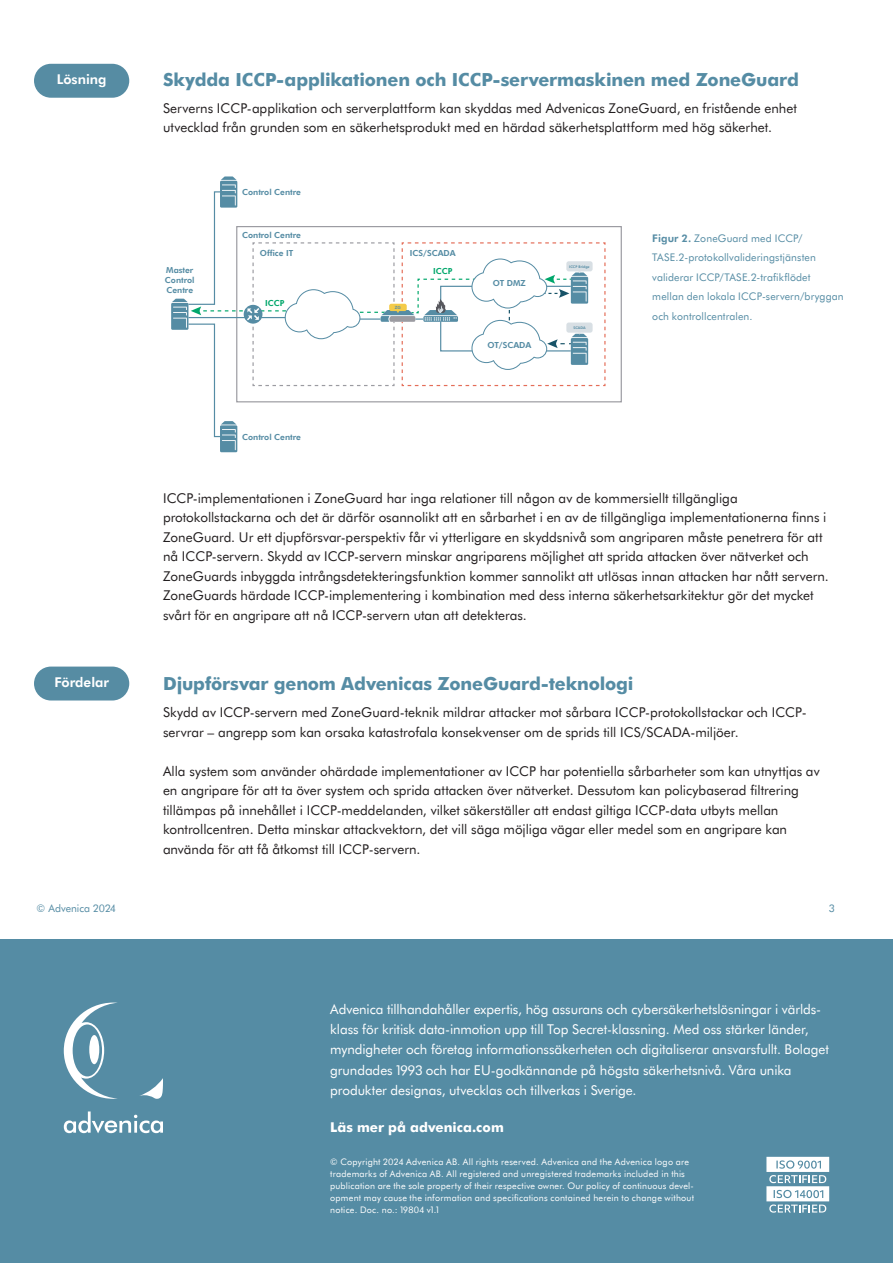
<style>
.page{position:relative;width:893px;height:1263px;background:#fff}
.page>*{position:absolute;margin:0;border:0;box-sizing:border-box;transform-origin:0 0}
.Brödtext_med_indrag{font:800 18px "Futura BT";letter-spacing:-.01em;color:#558ca4}
.Brödtext_med_indrag-2{font:13.5px/19.5px "Futura BT";color:#231f20}
.Brödtext_med_indrag-3{font:13.5px/20.2px "Futura BT";letter-spacing:-.005em;color:#fff}
.Brödtext_med_indrag-4{font:800 13.5px "Futura BT";letter-spacing:.005em;color:#fff}
.t1{font:700 13.5px "Futura BT";color:#fff}
.Brödtext_med_indrag-5{font:10.5px/19.5px "Futura BT";letter-spacing:.01em;color:#558ca4}
.Brödtext_utan_indrag{font:10.5px "Futura BT";color:#558ca4}
.Brödtext_utan_indrag-2{font:9px/12px "Futura BT";letter-spacing:.025em;color:#fff}
.t2{font:700 8.4px/10.1px "Futura BT";color:#558ca4}
.t3{font:700 8.4px "Futura BT";color:#00a76b}
.t4{font:700 4.35px "Futura BT";color:#558ca4}
.t5{font:700 3.6px "Futura BT";color:#558ca4}
.s1{font-weight:700}
</style>
<div class="page">
<div style="left:0;top:940px;width:893px;height:323px;background:#558ca4"></div>
<svg style="left:766px;top:1157px;width:63px;height:55px"></svg>
<svg style="left:64px;top:1111px;width:99px;height:22px"></svg>
<svg style="left:64px;top:1002px;width:53px;height:97px"></svg>
<div style="left:89px;top:1035px;width:10px;height:29px;background:#fff;border-radius:50%"></div>
<svg style="left:140px;top:1078px;width:23px;height:21px"></svg>
<div style="left:34px;top:64px;width:95px;height:33px;background:#568ca3;border-radius:17px"></div>
<div style="left:34px;top:666px;width:95px;height:34px;background:#568ca3;border-radius:17px"></div>
<svg style="left:171px;top:176px;width:435px;height:276px"></svg>
<p class="t1" style="left:57px;top:70px;width:51px">Lösning</p>
<p class="t1" style="left:54px;top:673px;width:56px">Fördelar</p>
<p class="Brödtext_med_indrag" style="left:163px;top:66px;width:637px">Skydda ICCP-applikationen och ICCP-servermaskinen med ZoneGuard</p>
<p class="Brödtext_med_indrag-2" style="left:163px;top:97px;width:635px">Serverns ICCP-applikation och serverplattform kan skyddas med Advenicas ZoneGuard, en fristående enhet utvecklad från grunden som en säkerhetsprodukt med en härdad säkerhetsplattform med hög säkerhet.</p>
<p class="t2" style="left:242px;top:187px;width:60px">Control Centre</p>
<p class="t2" style="left:242px;top:230px;width:60px">Control Centre</p>
<p class="t2" style="left:260px;top:248px;width:35px">Office IT</p>
<p class="t2" style="left:410px;top:248px;width:47px">ICS/SCADA</p>
<p class="t2" style="left:166px;top:264px;width:29px">Master</p>
<p class="t3" style="left:433px;top:265px;width:21px">ICCP</p>
<p class="t2" style="left:165px;top:274px;width:31px">Control<br>Centre</p>
<p class="t3" style="left:265px;top:298px;width:21px">ICCP</p>
<p class="t4" style="left:395px;top:305px;width:8px">ZG</p>
<p class="t2" style="left:493px;top:278px;width:35px">OT DMZ</p>
<p class="t2" style="left:487px;top:340px;width:45px">OT/SCADA</p>
<p class="t2" style="left:242px;top:432px;width:60px">Control Centre</p>
<p class="t5" style="left:569px;top:264px;width:22px">ICCP Bridge</p>
<p class="t5" style="left:573px;top:325px;width:14px">SCADA</p>
<p class="Brödtext_med_indrag-5" style="left:652px;top:228px;width:193px"><span class="s1">Figur 2.</span> ZoneGuard med ICCP/ TASE.2-protokollvalideringstjänsten validerar ICCP/TASE.2-trafikflödet mellan den lokala ICCP-servern/bryggan och kontrollcentralen.</p>
<p class="Brödtext_med_indrag-2" style="left:163px;top:487px;width:667px">ICCP-implementationen i ZoneGuard har inga relationer till någon av de kommersiellt tillgängliga protokollstackarna och det är därför osannolikt att en sårbarhet i en av de tillgängliga implementationerna finns i ZoneGuard. Ur ett djupförsvar-perspektiv får vi ytterligare en skyddsnivå som angriparen måste penetrera för att nå ICCP-servern. Skydd av ICCP-servern minskar angriparens möjlighet att sprida attacken över nätverket och ZoneGuards inbyggda intrångsdetekteringsfunktion kommer sannolikt att utlösas innan attacken har nått servern.<br>ZoneGuards härdade ICCP-implementering i kombination med dess interna säkerhetsarkitektur gör det mycket svårt för en angripare att nå ICCP-servern utan att detekteras.</p>
<p class="Brödtext_med_indrag" style="left:163px;top:671px;width:472px">Djupförsvar genom Advenicas ZoneGuard-teknologi</p>
<p class="Brödtext_med_indrag-2" style="left:163px;top:702px;width:645px">Skydd av ICCP-servern med ZoneGuard-teknik mildrar attacker mot sårbara ICCP-protokollstackar och ICCP&shy;servrar – angrepp som kan orsaka katastrofala konsekvenser om de sprids till ICS/SCADA-miljöer.</p>
<p class="Brödtext_med_indrag-2" style="left:163px;top:760px;width:658px">Alla system som använder ohärdade implementationer av ICCP har potentiella sårbarheter som kan utnyttjas av en angripare för att ta över system och sprida attacken över nätverket. Dessutom kan policybaserad filtrering tillämpas på innehållet i ICCP-meddelanden, vilket säkerställer att endast giltiga ICCP-data utbyts mellan kontrollcentren. Detta minskar attackvektorn, det vill säga möjliga vägar eller medel som en angripare kan använda för att få åtkomst till ICCP-servern.</p>
<p class="Brödtext_med_indrag-5" style="left:37px;top:898px;width:80px">© Advenica 2024</p>
<p class="Brödtext_utan_indrag" style="left:829px;top:901px;width:7px">3</p>
<p class="Brödtext_med_indrag-3" style="left:330px;top:998px;width:500px">Advenica tillhandahåller expertis, hög assurans och cybersäkerhetslösningar i världs&shy;klass för kritisk data-inmotion upp till Top Secret-klassning. Med oss stärker länder, myndigheter och företag informationssäkerheten och digitaliserar ansvarsfullt. Bolaget grundades 1993 och har EU-godkännande på högsta säkerhetsnivå. Våra unika produkter designas, utvecklas och tillverkas i Sverige.</p>
<p class="Brödtext_med_indrag-4" style="left:330px;top:1118px;width:175px">Läs mer på advenica.com</p>
<p class="Brödtext_utan_indrag-2" style="left:330px;top:1155px;width:365px">© Copyright 2024 Advenica AB. All rights reserved. Advenica and the Advenica logo are trademarks of Advenica AB. All registered and unregistered trademarks included in this publication are the sole property of their respective owner. Our policy of continuous devel&shy;opment may cause the information and specifications contained herein to change without notice. Doc. no.: 19804 v1.1</p>
</div>
